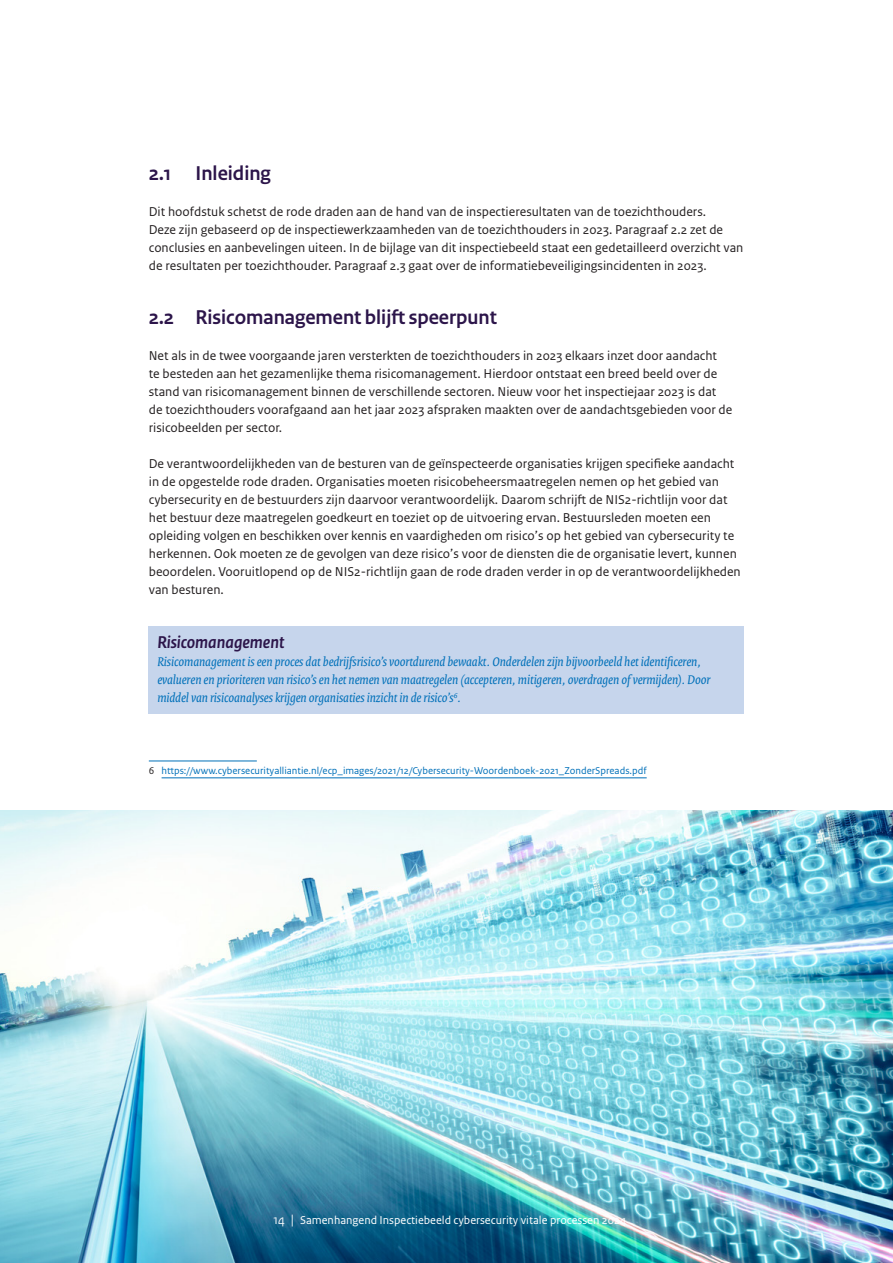
<style>
.page{position:relative;width:893px;height:1263px;background:#fff}
.page>*{position:absolute;margin:0;border:0;box-sizing:border-box;transform-origin:0 0}
.H2_Subkop_14_pt{font:700 21px "Rijksoverheid Sans Heading";color:#2c154a}
.P_Kaderteksten_kop{font:italic 700 18px "Rijksoverheid Sans Heading";color:#2c154a}
.t1{font:13.5px/18px "Rijksoverheid Sans Text";color:#231f20}
.P_Kaderteksten{font:italic 13.5px/18px "Rijksoverheid Serif";color:#0070b9}
.t2{font:12px "Rijksoverheid Sans Text";color:#fff}
.t3{font:10.5px "Rijksoverheid Sans Text";color:#0070b9}
.P_Voetnoot{font:10.5px "Rijksoverheid Sans Text";color:#231f20}
.s1{font-family:"Rijksoverheid Sans Heading";font-size:13.5px}
.s2{font-family:"Rijksoverheid Sans Heading";font-size:14.25px}
</style>
<div class="page">
<hr style="left:149px;top:761px;width:108px;height:1px;background:#0070b9">
<hr style="left:162px;top:777px;width:485px;height:1px;background:#0070b9">
<div style="left:149px;top:626px;width:595px;height:35px;background:#c6d5ec"></div>
<div style="left:149px;top:635px;width:595px;height:79px;background:#c6d5ec"></div>
<img style="left:0;top:810px;width:893px;height:453px">
<h2 class="H2_Subkop_14_pt" style="left:149px;top:161px;width:124px">2.1 Inleiding</h2>
<p class="t1" style="left:149px;top:203px;width:596px">Dit hoofdstuk schetst de rode draden aan de hand van de inspectieresultaten van de toezichthouders.<br>Deze zijn gebaseerd op de inspectiewerkzaamheden van de toezichthouders in 2023. Paragraaf 2.2 zet de conclusies en aanbevelingen uiteen. In de bijlage van dit inspectiebeeld staat een gedetailleerd overzicht van de resultaten per toezichthouder. Paragraaf 2.3 gaat over de informatiebeveiligingsincidenten in 2023.</p>
<h2 class="H2_Subkop_14_pt" style="left:149px;top:305px;width:350px">2.2 Risicomanagement blijft speerpunt</h2>
<p class="t1" style="left:149px;top:347px;width:585px">Net als in de twee voorgaande jaren versterkten de toezichthouders in 2023 elkaars inzet door aandacht<br>te besteden aan het gezamenlijke thema risicomanagement. Hierdoor ontstaat een breed beeld over de stand van risicomanagement binnen de verschillende sectoren. Nieuw voor het inspectiejaar 2023 is dat de toezichthouders voorafgaand aan het jaar 2023 afspraken maakten over de aandachtsgebieden voor de risicobeelden per sector.</p>
<p class="t1" style="left:149px;top:455px;width:593px">De verantwoordelijkheden van de besturen van de geïnspecteerde organisaties krijgen specifieke aandacht in de opgestelde rode draden. Organisaties moeten risicobeheersmaatregelen nemen op het gebied van cybersecurity en de bestuurders zijn daarvoor verantwoordelijk. Daarom schrijft de NIS2-richtlijn voor dat het bestuur deze maatregelen goedkeurt en toeziet op de uitvoering ervan. Bestuursleden moeten een opleiding volgen en beschikken over kennis en vaardigheden om risico’s op het gebied van cybersecurity te herkennen. Ook moeten ze de gevolgen van deze risico’s voor de diensten die de organisatie levert, kunnen beoordelen. Vooruitlopend op de NIS2-richtlijn gaan de rode draden verder in op de verantwoordelijkheden van besturen.</p>
<p class="P_Kaderteksten_kop" style="left:157px;top:632px;width:129px">Risicomanagement</p>
<p class="P_Kaderteksten" style="left:157px;top:653px;width:555px">Risicomanagement is een proces dat bedrijfsrisico’s voortdurend bewaakt. Onderdelen zijn bijvoorbeeld het identificeren, evalueren en prioriteren van risico’s en het nemen van maatregelen (accepteren, mitigeren, overdragen of vermijden). Door middel van risicoanalyses krijgen organisaties inzicht in de risico’s<sup>6</sup>.</p>
<p class="P_Voetnoot" style="left:149px;top:765px;width:7px">6</p>
<p class="t3" style="left:162px;top:765px;width:487px">https://www.cybersecurityalliantie.nl/ecp_images/2021/12/Cybersecurity-Woordenboek-2021_ZonderSpreads.pdf</p>
<p class="t2" style="left:274px;top:1213px;width:354px"><span class="s1">14</span> <span class="s2">|</span> Samenhangend Inspectiebeeld cybersecurity vitale processen 2024</p>
</div>
